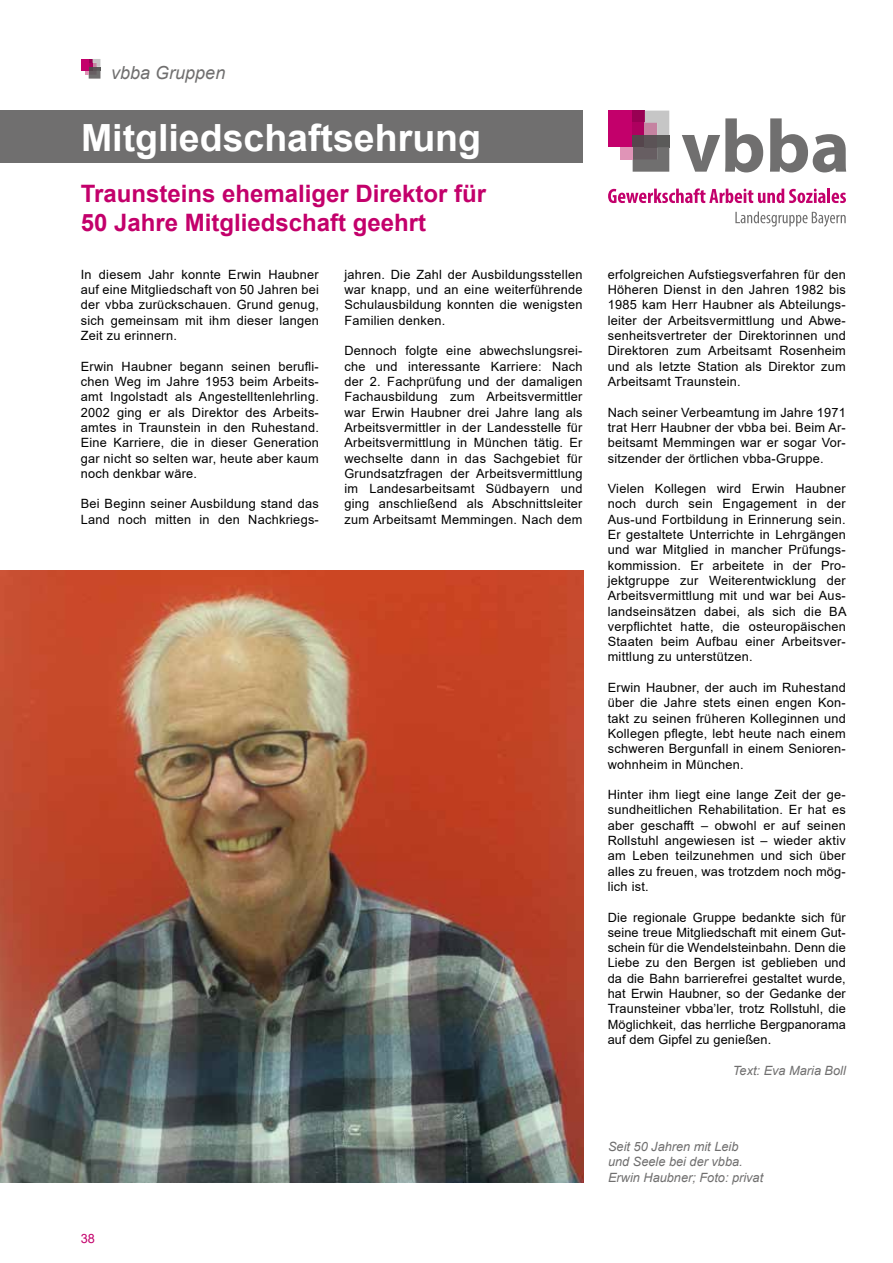
<style>
.page{position:relative;width:893px;height:1263px;background:#fff}
.page>*{position:absolute;margin:0;border:0;box-sizing:border-box;transform-origin:0 0}
.t1{font:700 37.5px "Arial";color:#fff}
.t2{font:700 24px/28.8px "Arial";color:#c3006b}
.t3{font:italic 18px "Arial";color:#706f6f}
.t4{font:12.75px/15.3px "Arial";letter-spacing:.02em;color:#000;text-align:justify}
.t5{font:italic 12.75px/15.3px "Arial";color:#706f6f}
.t6{font:12.75px "Arial";color:#c3006b}
</style>
<div class="page">
<div style="left:81px;top:59px;width:8px;height:12px;background:#c3006b"></div>
<svg style="left:85px;top:59px;width:15px;height:20px"></svg>
<img style="left:0;top:570px;width:584px;height:613px">
<svg style="left:735px;top:211px;width:111px;height:16px"></svg>
<div style="left:608px;top:111px;width:25px;height:36px;background:#c3006b"></div>
<div style="left:633px;top:111px;width:12px;height:12px;background:#980053"></div>
<div style="left:633px;top:123px;width:12px;height:12px;background:#ae005f"></div>
<div style="left:633px;top:135px;width:12px;height:12px;background:#55454c"></div>
<svg style="left:645px;top:111px;width:24px;height:24px"></svg>
<div style="left:645px;top:135px;width:12px;height:12px;background:#5b5356"></div>
<div style="left:657px;top:135px;width:12px;height:12px;background:#5a5a59"></div>
<svg style="left:633px;top:147px;width:36px;height:25px"></svg>
<div style="left:620px;top:147px;width:13px;height:12px;background:#e094b7"></div>
<svg style="left:682px;top:118px;width:81px;height:54px"></svg>
<svg style="left:770px;top:118px;width:76px;height:54px"></svg>
<svg style="left:608px;top:188px;width:217px;height:15px"></svg>
<hr style="left:827px;top:189px;width:3px;height:14px;background:#c3006b">
<svg style="left:832px;top:193px;width:14px;height:10px"></svg>
<div style="left:0;top:111px;width:583px;height:52px;background:#706f6f"></div>
<hr style="left:892px;top:769px;width:1px;height:105px;background:#706f6f">
<h3 class="t3" style="left:111px;top:61px;width:116px">vbba Gruppen</h3>
<h1 class="t1" style="left:81px;top:111px;width:402px">Mitgliedschaftsehrung</h1>
<h2 class="t2" style="left:81px;top:180px;width:407px">Traunsteins ehemaliger Direktor für<br>50 Jahre Mitgliedschaft geehrt</h2>
<p class="t4" style="left:81px;top:267px;width:240px">In diesem Jahr konnte Erwin Haubner auf eine Mitgliedschaft von 50 Jahren bei der vbba zurückschauen. Grund genug, sich gemeinsam mit ihm dieser langen Zeit zu erinnern.</p>
<p class="t4" style="left:81px;top:358px;width:240px">Erwin Haubner begann seinen berufli&shy;chen Weg im Jahre 1953 beim Arbeits&shy;amt Ingolstadt als Angestelltenlehrling.<br>2002 ging er als Direktor des Arbeits&shy;amtes in Traunstein in den Ruhestand.<br>Eine Karriere, die in dieser Generation gar nicht so selten war, heute aber kaum noch denkbar wäre.</p>
<p class="t4" style="left:81px;top:496px;width:240px">Bei Beginn seiner Ausbildung stand das<br>Land noch mitten in den Nachkriegs-</p>
<p class="t4" style="left:344px;top:267px;width:240px">jahren. Die Zahl der Ausbildungsstellen war knapp, und an eine weiterführende Schulausbildung konnten die wenigsten Familien denken.</p>
<p class="t4" style="left:344px;top:343px;width:240px">Dennoch folgte eine abwechslungsrei&shy;che und interessante Karriere: Nach der 2. Fachprüfung und der damaligen Fachausbildung zum Arbeitsvermittler war Erwin Haubner drei Jahre lang als Arbeitsvermittler in der Landesstelle für Arbeitsvermittlung in München tätig. Er wechselte dann in das Sachgebiet für Grundsatzfragen der Arbeitsvermittlung im Landesarbeitsamt Südbayern und ging anschließend als Abschnittsleiter zum Arbeitsamt Memmingen. Nach dem</p>
<p class="t4" style="left:608px;top:267px;width:240px">erfolgreichen Aufstiegsverfahren für den Höheren Dienst in den Jahren 1982 bis 1985 kam Herr Haubner als Abteilungs&shy;leiter der Arbeitsvermittlung und Abwe&shy;senheitsvertreter der Direktorinnen und Direktoren zum Arbeitsamt Rosenheim und als letzte Station als Direktor zum Arbeitsamt Traunstein.</p>
<p class="t4" style="left:608px;top:404px;width:240px">Nach seiner Verbeamtung im Jahre 1971 trat Herr Haubner der vbba bei. Beim Ar&shy;beitsamt Memmingen war er sogar Vor&shy;sitzender der örtlichen vbba-Gruppe.</p>
<p class="t4" style="left:608px;top:481px;width:240px">Vielen Kollegen wird Erwin Haubner noch durch sein Engagement in der Aus-und Fortbildung in Erinnerung sein.<br>Er gestaltete Unterrichte in Lehrgängen und war Mitglied in mancher Prüfungs&shy;kommission. Er arbeitete in der Pro&shy;jektgruppe zur Weiterentwicklung der Arbeitsvermittlung mit und war bei Aus&shy;landseinsätzen dabei, als sich die BA verpflichtet hatte, die osteuropäischen Staaten beim Aufbau einer Arbeitsver&shy;mittlung zu unterstützen.</p>
<p class="t4" style="left:608px;top:680px;width:240px">Erwin Haubner, der auch im Ruhestand über die Jahre stets einen engen Kon&shy;takt zu seinen früheren Kolleginnen und Kollegen pflegte, lebt heute nach einem schweren Bergunfall in einem Senioren&shy;wohnheim in München.</p>
<p class="t4" style="left:608px;top:787px;width:240px">Hinter ihm liegt eine lange Zeit der ge&shy;sundheitlichen Rehabilitation. Er hat es aber geschafft – obwohl er auf seinen Rollstuhl angewiesen ist – wieder aktiv am Leben teilzunehmen und sich über alles zu freuen, was trotzdem noch mög&shy;lich ist.</p>
<p class="t4" style="left:608px;top:909px;width:240px">Die regionale Gruppe bedankte sich für seine treue Mitgliedschaft mit einem Gut&shy;schein für die Wendelsteinbahn. Denn die Liebe zu den Bergen ist geblieben und da die Bahn barrierefrei gestaltet wurde, hat Erwin Haubner, so der Gedanke der Traunsteiner vbba’ler, trotz Rollstuhl, die Möglichkeit, das herrliche Bergpanorama auf dem Gipfel zu genießen.</p>
<p class="t5" style="left:733px;top:1063px;width:114px">Text: Eva Maria Boll</p>
<p class="t6" style="left:81px;top:1229px;width:16px">38</p>
<p class="t5" style="left:608px;top:1139px;width:157px">Seit 50 Jahren mit Leib<br>und Seele bei der vbba.<br>Erwin Haubner; Foto: privat</p>
</div>
